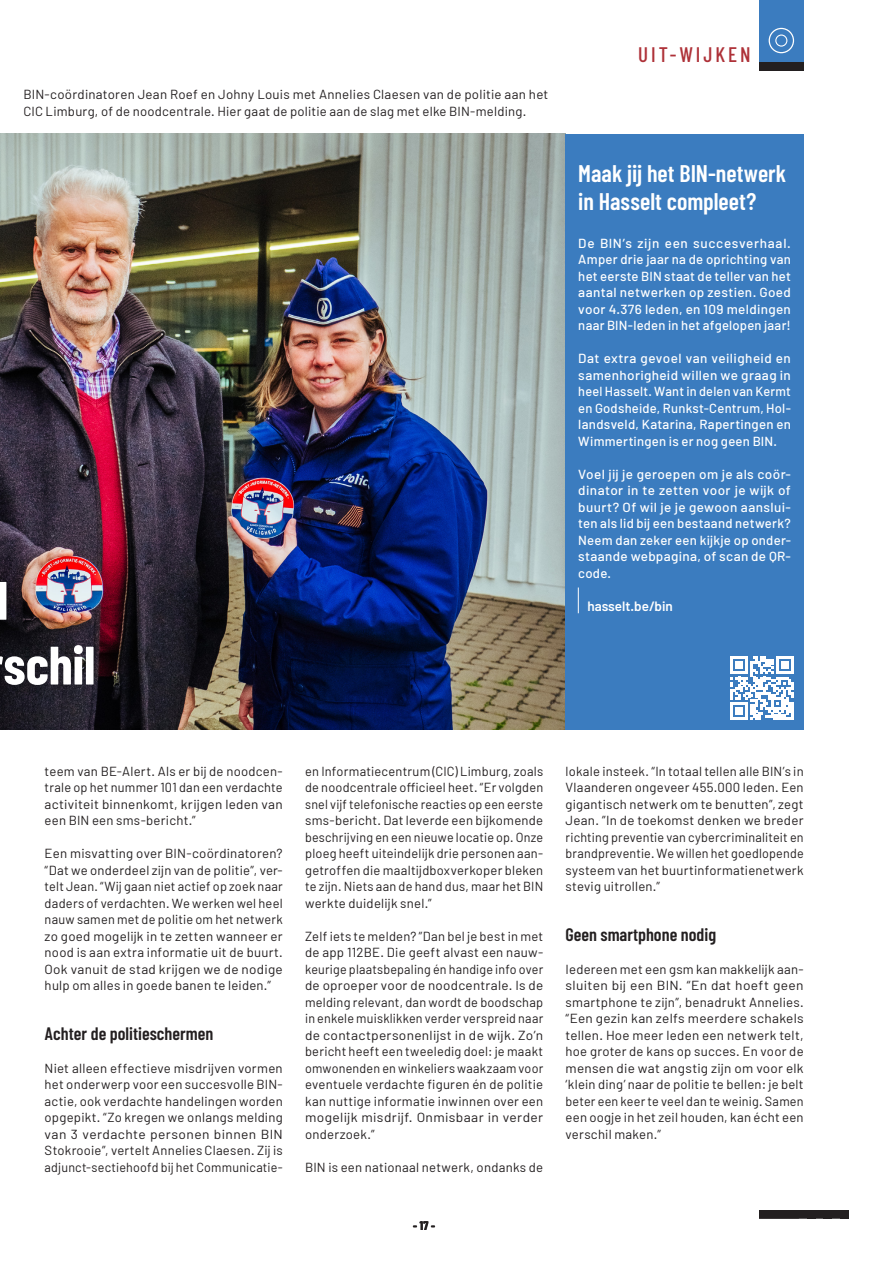
<style>
.page{position:relative;width:893px;height:1263px;background:#fff}
.page>*{position:absolute;margin:0;border:0;box-sizing:border-box;transform-origin:0 0}
.t1{font:700 54px/64.8px "Barlow Condensed";letter-spacing:-.005em;color:#fff}
.Titel_-_niveau_4_-_16pt{font:600 24px/28.8px "Barlow Condensed";color:#fff}
.Themanaam{font:500 21px "Barlow Condensed";letter-spacing:.14em;color:#ae3138}
.Tussentitel{font:600 18px "Barlow Condensed";color:#231f20}
.Infotekst__wit{font:600 13.5px "Barlow";color:#fff}
.Brood_uitgelijnd{font:13.2px/16.5px "Barlow";letter-spacing:.02em;color:#231f20;text-align:justify}
.Brood_uitgelijnd_kleurvlak{font:500 13.2px/16.5px "Barlow";letter-spacing:.02em;color:#fff;text-align:justify}
.t2{font:700 12px "Barlow Condensed";color:#231f20}
</style>
<div class="page">
<img style="left:0;top:134px;width:566px;height:595px">
<div style="left:759px;top:1210px;width:89px;height:8px;background:#231f20"></div>
<div style="left:759px;top:62px;width:45px;height:8px;background:#231f20"></div>
<div style="left:759px;top:0;width:45px;height:62px;background:#3b7cbf"></div>
<svg style="left:769px;top:28px;width:25px;height:25px"></svg>
<div style="left:566px;top:134px;width:238px;height:595px;background:#3b7cbf"></div>
<svg style="left:578px;top:587px;width:1px;height:26px"></svg>
<svg style="left:730px;top:656px;width:63px;height:64px"></svg>
<p class="Brood_uitgelijnd" style="left:23px;top:86px;width:527px">BIN-coördinatoren Jean Roef en Johny Louis met Annelies Claesen van de politie aan het<br>CIC Limburg, of de noodcentrale. Hier gaat de politie aan de slag met elke BIN-melding.</p>
<h1 class="t1" style="left:-3px;top:566px;width:100px">l schil</h1>
<p class="Themanaam" style="left:638px;top:41px;width:114px">UIT-WIJKEN</p>
<p class="Titel_-_niveau_4_-_16pt" style="left:578px;top:158px;width:209px">Maak jij het BIN-netwerk in Hasselt compleet?</p>
<p class="Brood_uitgelijnd_kleurvlak" style="left:578px;top:234px;width:214px">De BIN’s zijn een succesverhaal.<br>Amper drie jaar na de oprichting van het eerste BIN staat de teller van het aantal netwerken op zestien. Goed voor 4.376 leden, en 109 meldingen naar BIN-leden in het afgelopen jaar!</p>
<p class="Brood_uitgelijnd_kleurvlak" style="left:578px;top:350px;width:214px">Dat extra gevoel van veiligheid en samenhorigheid willen we graag in heel Hasselt. Want in delen van Kermt en Godsheide, Runkst-Centrum, Hol&shy;landsveld, Katarina, Rapertingen en Wimmertingen is er nog geen BIN.</p>
<p class="Brood_uitgelijnd_kleurvlak" style="left:578px;top:465px;width:214px">Voel jij je geroepen om je als coör&shy;dinator in te zetten voor je wijk of buurt? Of wil je je gewoon aanslui&shy;ten als lid bij een bestaand netwerk?<br>Neem dan zeker een kijkje op onder&shy;staande webpagina, of scan de QR&shy;code.</p>
<p class="Infotekst__wit" style="left:587px;top:597px;width:87px">hasselt.be/bin</p>
<p class="Brood_uitgelijnd" style="left:45px;top:762px;width:240px">teem van BE-Alert. Als er bij de noodcen&shy;trale op het nummer 101 dan een verdachte activiteit binnenkomt, krijgen leden van een BIN een sms-bericht.”</p>
<p class="Brood_uitgelijnd" style="left:45px;top:845px;width:240px">Een misvatting over BIN-coördinatoren? “Dat we onderdeel zijn van de politie”, ver&shy;telt Jean. “Wij gaan niet actief op zoek naar daders of verdachten. We werken wel heel nauw samen met de politie om het netwerk zo goed mogelijk in te zetten wanneer er nood is aan extra informatie uit de buurt.<br>Ook vanuit de stad krijgen we de nodige hulp om alles in goede banen te leiden.”</p>
<p class="Tussentitel" style="left:45px;top:1022px;width:170px">Achter de politieschermen</p>
<p class="Brood_uitgelijnd" style="left:45px;top:1059px;width:240px">Niet alleen effectieve misdrijven vormen het onderwerp voor een succesvolle BIN&shy;actie, ook verdachte handelingen worden opgepikt. “Zo kregen we onlangs melding van 3 verdachte personen binnen BIN Stokrooie”, vertelt Annelies Claesen. Zij is adjunct-sectiehoofd bij het Communicatie-</p>
<p class="Brood_uitgelijnd" style="left:305px;top:762px;width:240px">en Informatiecentrum (CIC) Limburg, zoals de noodcentrale officieel heet. “Er volgden snel vijf telefonische reacties op een eerste sms-bericht. Dat leverde een bijkomende beschrijving en een nieuwe locatie op. Onze ploeg heeft uiteindelijk drie personen aan&shy;getroffen die maaltijdboxverkoper bleken te zijn. Niets aan de hand dus, maar het BIN werkte duidelijk snel.”</p>
<p class="Brood_uitgelijnd" style="left:305px;top:927px;width:240px">Zelf iets te melden? ”Dan bel je best in met de app 112BE. Die geeft alvast een nauw&shy;keurige plaatsbepaling én handige info over de oproeper voor de noodcentrale. Is de melding relevant, dan wordt de boodschap in enkele muisklikken verder verspreid naar de contactpersonenlijst in de wijk. Zo’n bericht heeft een tweeledig doel: je maakt omwonenden en winkeliers waakzaam voor eventuele verdachte figuren én de politie kan nuttige informatie inwinnen over een mogelijk misdrijf. Onmisbaar in verder onderzoek.”</p>
<p class="Brood_uitgelijnd" style="left:305px;top:1158px;width:240px">BIN is een nationaal netwerk, ondanks de</p>
<p class="t2" style="left:413px;top:1218px;width:24px">- 17 -</p>
<p class="Brood_uitgelijnd" style="left:566px;top:762px;width:240px">lokale insteek. “In totaal tellen alle BIN’s in Vlaanderen ongeveer 455.000 leden. Een gigantisch netwerk om te benutten”, zegt Jean. ”In de toekomst denken we breder richting preventie van cybercriminaliteit en brandpreventie. We willen het goedlopende systeem van het buurtinformatienetwerk stevig uitrollen.”</p>
<p class="Tussentitel" style="left:566px;top:923px;width:152px">Geen smartphone nodig</p>
<p class="Brood_uitgelijnd" style="left:566px;top:960px;width:240px">Iedereen met een gsm kan makkelijk aan&shy;sluiten bij een BIN. “En dat hoeft geen smartphone te zijn”, benadrukt Annelies. “Een gezin kan zelfs meerdere schakels tellen. Hoe meer leden een netwerk telt, hoe groter de kans op succes. En voor de mensen die wat angstig zijn om voor elk ‘klein ding’ naar de politie te bellen: je belt beter een keer te veel dan te weinig. Samen een oogje in het zeil houden, kan écht een verschil maken.”</p>
</div>
